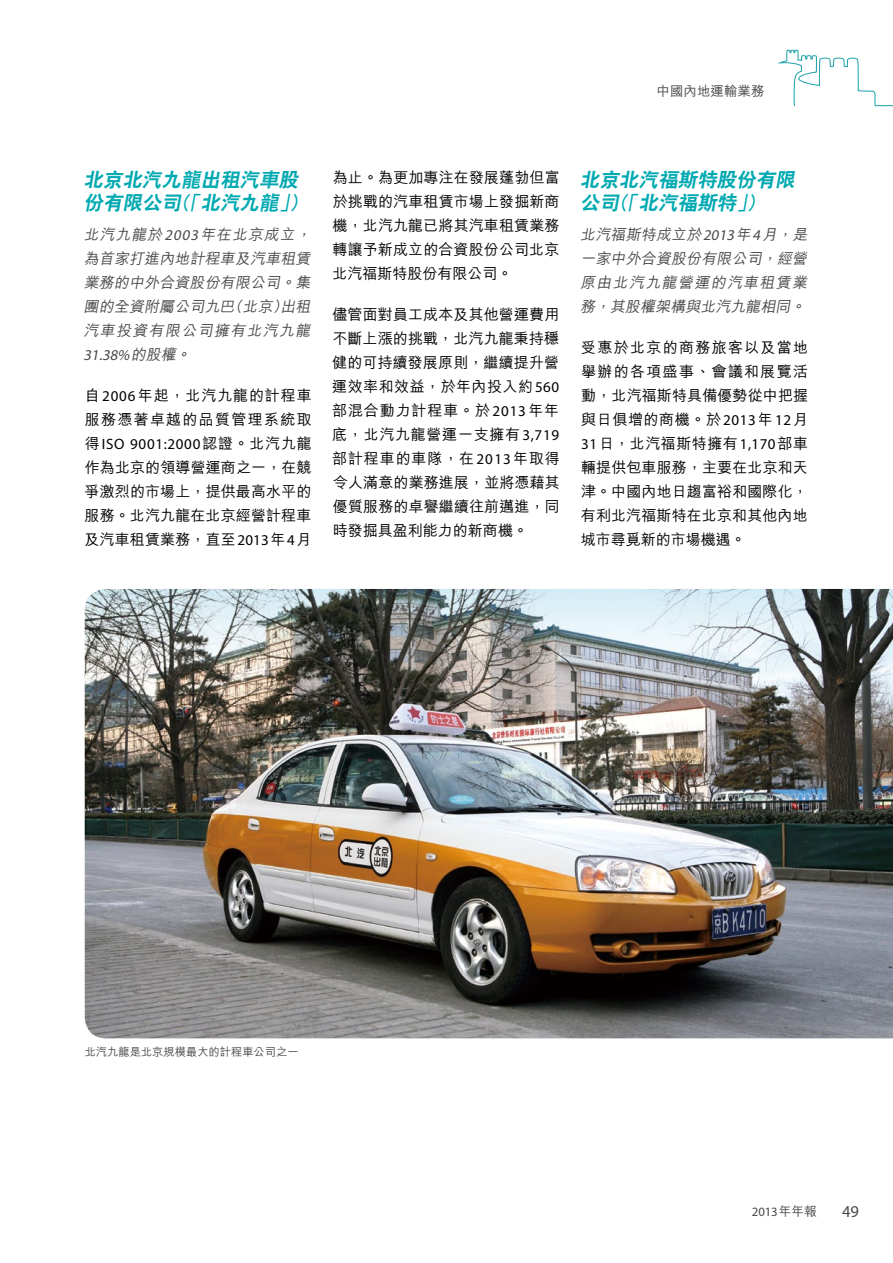
<style>
.page{position:relative;width:893px;height:1263px;background:#fff}
.page>*{position:absolute;margin:0;border:0;box-sizing:border-box;transform-origin:0 0}
.t1{font:italic 800 19.5px/22.5px "C Hei 2 HK";color:#00a9b1}
.t2{font:16.5px "Myriad Pro";color:#4c4948}
.t3{font:500 15px/24px "M Hei HK";letter-spacing:.01em;color:#000;text-align:justify}
.t4{font:italic 500 15px/24px "M Hei HK";color:#4c4948;text-align:justify}
.t5{font:500 15px/24px "M Hei HK";letter-spacing:.085em;color:#000}
.t6{font:15px "Myriad Pro";letter-spacing:.045em;color:#000}
.t7{font:italic 15px "Myriad Pro";color:#4c4948}
.t8{font:500 13.5px "M Hei HK";color:#4c4948}
.t9{font:12.75px "Myriad Pro";color:#4c4948}
.t10{font:500 11.25px "M Hei HK";color:#4c4948}
.s1{font-family:"Myriad Pro";font-weight:400}
.s2{font-family:"M Hei HK";font-weight:500}
</style>
<div class="page">
<svg style="left:777px;top:49px;width:115px;height:58px"></svg>
<img style="left:85px;top:589px;width:807px;height:449px">
<p class="t8" style="left:656px;top:81px;width:109px">中國內地運輸業務</p>
<h1 class="t1" style="left:83px;top:169px;width:230px">北京北汽九龍出租汽車股份有限公司（「北汽九龍」）</h1>
<p class="t4" style="left:84px;top:221px;width:232px">北汽九龍於<span class="s1">2003</span>年在北京成立，為首家打進內地計程車及汽車租賃業務的中外合資股份有限公司。集團的全資附屬公司九巴（北京）出租汽車投資有限公司擁有北汽九龍</p>
<p class="t7" style="left:84px;top:347px;width:112px">31.38%<span class="s2">的股權。</span></p>
<p class="t5" style="left:85px;top:382px;width:228px">自<span class="s1">2006</span>年起，北汽九龍的計程車服務憑著卓越的品質管理系統取</p>
<p class="t6" style="left:85px;top:436px;width:228px"><span class="s2">得</span>ISO 9001:2000<span class="s2">認證。北汽九龍</span></p>
<p class="t3" style="left:84px;top:454px;width:228px">作為北京的領導營運商之一，在競爭激烈的市場上，提供最高水平的服務。北汽九龍在北京經營計程車及汽車租賃業務，直至<span class="s1">2013</span>年<span class="s1">4</span>月</p>
<p class="t3" style="left:332px;top:164px;width:229px">為止。為更加專注在發展蓬勃但富於挑戰的汽車租賃市場上發掘新商機，北汽九龍已將其汽車租賃業務轉讓予新成立的合資股份公司北京北汽福斯特股份有限公司。</p>
<p class="t3" style="left:332px;top:301px;width:229px">儘管面對員工成本及其他營運費用不斷上漲的挑戰，北汽九龍秉持穩健的可持續發展原則，繼續提升營運效率和效益，於年內投入約<span class="s1">560</span>部混合動力計程車。於<span class="s1">2013</span>年年底，北汽九龍營運一支擁有<span class="s1">3,719</span>部計程車的車隊，在<span class="s1">2013</span>年取得令人滿意的業務進展，並將憑藉其優質服務的卓譽繼續往前邁進，同時發掘具盈利能力的新商機。</p>
<h1 class="t1" style="left:579px;top:169px;width:221px">北京北汽福斯特股份有限公司（「北汽福斯特」）</h1>
<p class="t4" style="left:580px;top:221px;width:232px">北汽福斯特成立於<span class="s1">2013</span>年<span class="s1">4</span>月，是一家中外合資股份有限公司，經營原由北汽九龍營運的汽車租賃業務，其股權架構與北汽九龍相同。</p>
<p class="t3" style="left:580px;top:334px;width:229px">受惠於北京的商務旅客以及當地擧辦的各項盛事、會議和展覽活動，北汽福斯特具備優勢從中把握與日俱增的商機。於<span class="s1">2013</span>年<span class="s1">12</span>月<span class="s1">31</span>日，北汽福斯特擁有<span class="s1">1,170</span>部車輛提供包車服務，主要在北京和天津。中國內地日趨富裕和國際化，有利北汽福斯特在北京和其他內地城市尋覓新的市場機遇。</p>
<p class="t10" style="left:85px;top:1043px;width:215px">北汽九龍是北京規模最大的計程車公司之一</p>
<p class="t9" style="left:751px;top:1204px;width:66px">2013<span class="s2">年年報</span></p>
<p class="t2" style="left:841px;top:1201px;width:18px">49</p>
</div>
